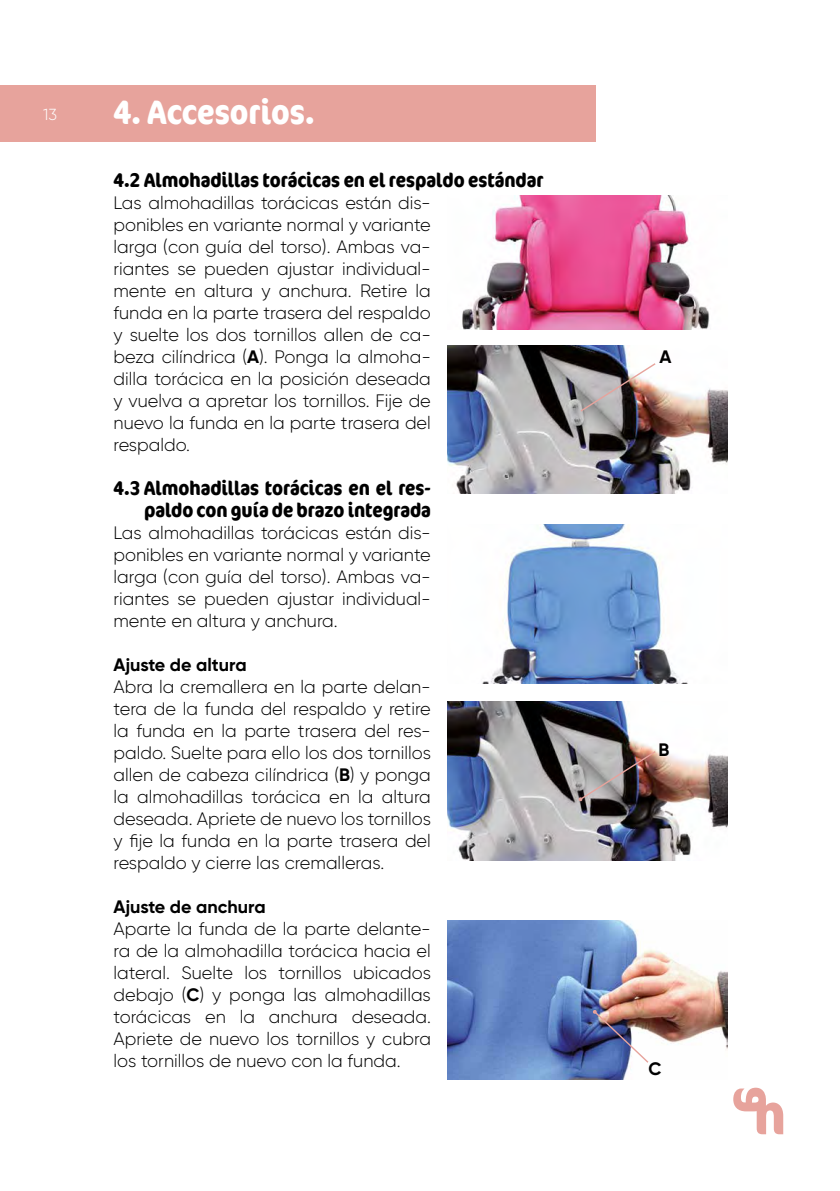
<style>
.page{position:relative;width:840px;height:1191px;background:#fff}
.page>*{position:absolute;margin:0;border:0;box-sizing:border-box;transform-origin:0 0}
.t1{font:700 condensed 34px "Cocon Offc Pro";color:#fff}
.t2{font:700 condensed 20px/22px "Cocon Offc Pro";color:#000;text-align:right}
.t3{font:300 18px/22px "Gilroy";color:#000;text-align:justify}
.t4{font:700 18px "Gilroy";color:#000}
.t5{font:300 16px "Gilroy";color:#fff}
.s1{font-weight:700}
</style>
<div class="page">
<div style="left:0;top:85px;width:595px;height:57px;background:#e7a39c"></div>
<svg style="left:733px;top:1087px;width:49px;height:47px"></svg>
<img style="left:482px;top:525px;width:206px;height:158px">
<img style="left:447px;top:702px;width:280px;height:158px">
<img style="left:447px;top:346px;width:280px;height:148px">
<img style="left:462px;top:195px;width:248px;height:134px">
<img style="left:578px;top:362px;width:78px;height:51px">
<img style="left:578px;top:750px;width:78px;height:51px">
<img style="left:447px;top:920px;width:280px;height:159px">
<img style="left:592px;top:1009px;width:57px;height:55px">
<p class="t5" style="left:43px;top:104px;width:15px">13</p>
<h1 class="t1" style="left:113px;top:88px;width:203px">4. Accesorios.</h1>
<p class="t2" style="left:113px;top:168px;width:431px">4.2 Almohadillas torácicas en el respaldo estándar</p>
<p class="t3" style="left:113px;top:191px;width:319px">Las almohadillas torácicas están dis&shy;ponibles en variante normal y variante larga (con guía del torso). Ambas va&shy;riantes se pueden ajustar individual&shy;mente en altura y anchura. Retire la funda en la parte trasera del respaldo y suelte los dos tornillos allen de ca&shy;beza cilíndrica (<span class="s1">A</span>). Ponga la almoha&shy;dilla torácica en la posición deseada y vuelva a apretar los tornillos. Fije de nuevo la funda en la parte trasera del respaldo.</p>
<p class="t2" style="left:113px;top:476px;width:319px">4.3 Almohadillas torácicas en el res&shy;paldo con guía de brazo integrada</p>
<p class="t3" style="left:113px;top:521px;width:319px">Las almohadillas torácicas están dis&shy;ponibles en variante normal y variante larga (con guía del torso). Ambas va&shy;riantes se pueden ajustar individual&shy;mente en altura y anchura.</p>
<p class="t4" style="left:113px;top:653px;width:134px">Ajuste de altura</p>
<p class="t3" style="left:113px;top:675px;width:319px">Abra la cremallera en la parte delan&shy;tera de la funda del respaldo y retire la funda en la parte trasera del res&shy;paldo. Suelte para ello los dos tornillos allen de cabeza cilíndrica (<span class="s1">B</span>) y ponga la almohadillas torácica en la altura deseada. Apriete de nuevo los tornillos y fije la funda en la parte trasera del respaldo y cierre las cremalleras.</p>
<p class="t4" style="left:113px;top:895px;width:153px">Ajuste de anchura</p>
<p class="t3" style="left:113px;top:917px;width:319px">Aparte la funda de la parte delante&shy;ra de la almohadilla torácica hacia el lateral. Suelte los tornillos ubicados debajo (<span class="s1">C</span>) y ponga las almohadillas torácicas en la anchura deseada.<br>Apriete de nuevo los tornillos y cubra los tornillos de nuevo con la funda.</p>
<p class="t4" style="left:659px;top:345px;width:14px">A</p>
<p class="t4" style="left:658px;top:738px;width:12px">B</p>
<p class="t4" style="left:648px;top:1057px;width:15px">C</p>
</div>
